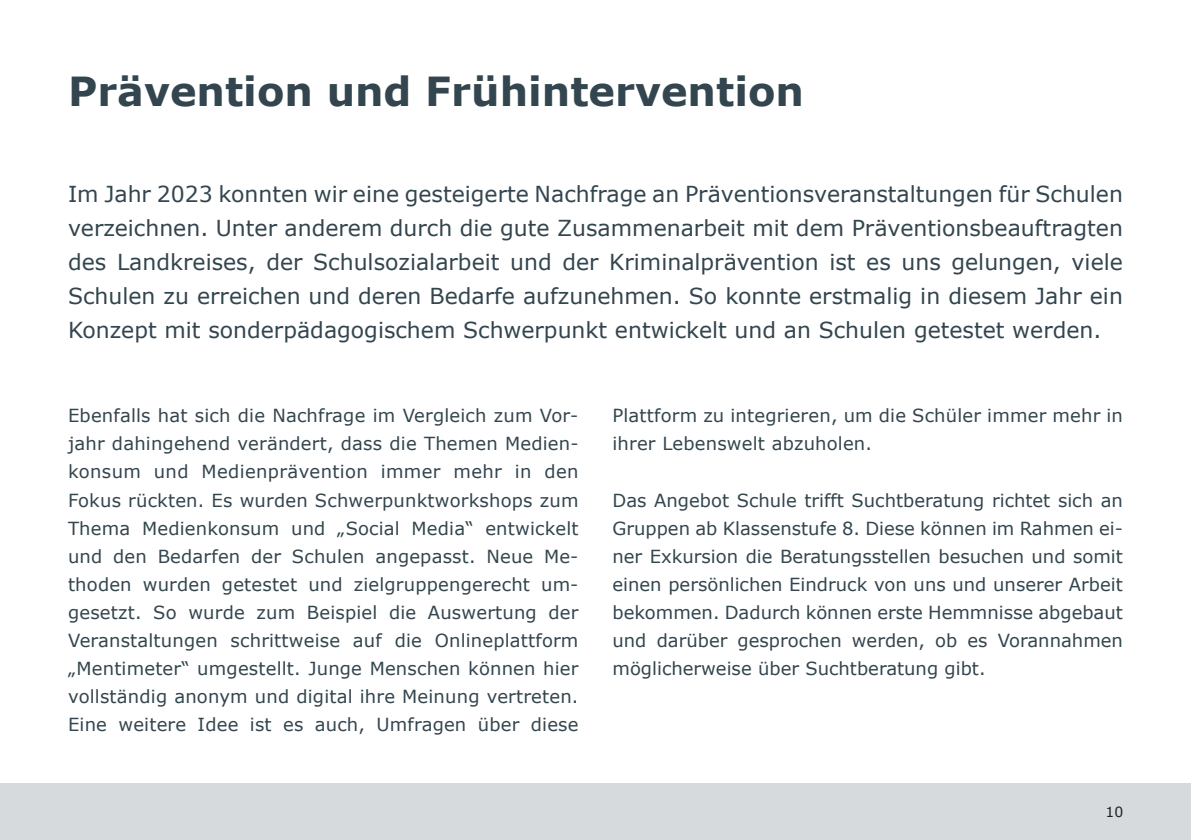
<style>
.page{position:relative;width:1191px;height:840px;background:#fff}
.page>*{position:absolute;margin:0;border:0;box-sizing:border-box;transform-origin:0 0}
.t1{font:700 40px "Verdana";color:#33454e}
.t2{font:22px/34px "Verdana";color:#33454e;text-align:justify}
.t3{font:18px/28px "Verdana";letter-spacing:.01em;color:#33454e;text-align:justify}
.t4{font:14px "Verdana";color:#231f20}
</style>
<div class="page">
<div style="left:0;top:782px;width:1191px;height:57px;background:#d6dadc"></div>
<p class="t1" style="left:68px;top:63px;width:737px">Prävention und Frühintervention</p>
<p class="t2" style="left:68px;top:176px;width:1056px">Im Jahr 2023 konnten wir eine gesteigerte Nachfrage an Präventionsveranstaltungen für Schulen verzeichnen. Unter anderem durch die gute Zusammenarbeit mit dem Präventionsbeauftragten des Landkreises, der Schulsozialarbeit und der Kriminalprävention ist es uns gelungen, viele Schulen zu erreichen und deren Bedarfe aufzunehmen. So konnte erstmalig in diesem Jahr ein Konzept mit sonderpädagogischem Schwerpunkt entwickelt und an Schulen getestet werden.</p>
<p class="t3" style="left:68px;top:401px;width:512px">Ebenfalls hat sich die Nachfrage im Vergleich zum Vor&shy;jahr dahingehend verändert, dass die Themen Medien&shy;konsum und Medienprävention immer mehr in den Fokus rückten. Es wurden Schwerpunktworkshops zum Thema Medienkonsum und „Social Media“ entwickelt und den Bedarfen der Schulen angepasst. Neue Me&shy;thoden wurden getestet und zielgruppengerecht um&shy;gesetzt. So wurde zum Beispiel die Auswertung der Veranstaltungen schrittweise auf die Onlineplattform „Mentimeter“ umgestellt. Junge Menschen können hier vollständig anonym und digital ihre Meinung vertreten.<br>Eine weitere Idee ist es auch, Umfragen über diese</p>
<p class="t3" style="left:612px;top:401px;width:512px">Plattform zu integrieren, um die Schüler immer mehr in ihrer Lebenswelt abzuholen.</p>
<p class="t3" style="left:612px;top:485px;width:512px">Das Angebot Schule trifft Suchtberatung richtet sich an Gruppen ab Klassenstufe 8. Diese können im Rahmen ei&shy;ner Exkursion die Beratungsstellen besuchen und somit einen persönlichen Eindruck von uns und unserer Arbeit bekommen. Dadurch können erste Hemmnisse abgebaut und darüber gesprochen werden, ob es Vorannahmen möglicherweise über Suchtberatung gibt.</p>
<p class="t4" style="left:1105px;top:802px;width:19px">10</p>
</div>
